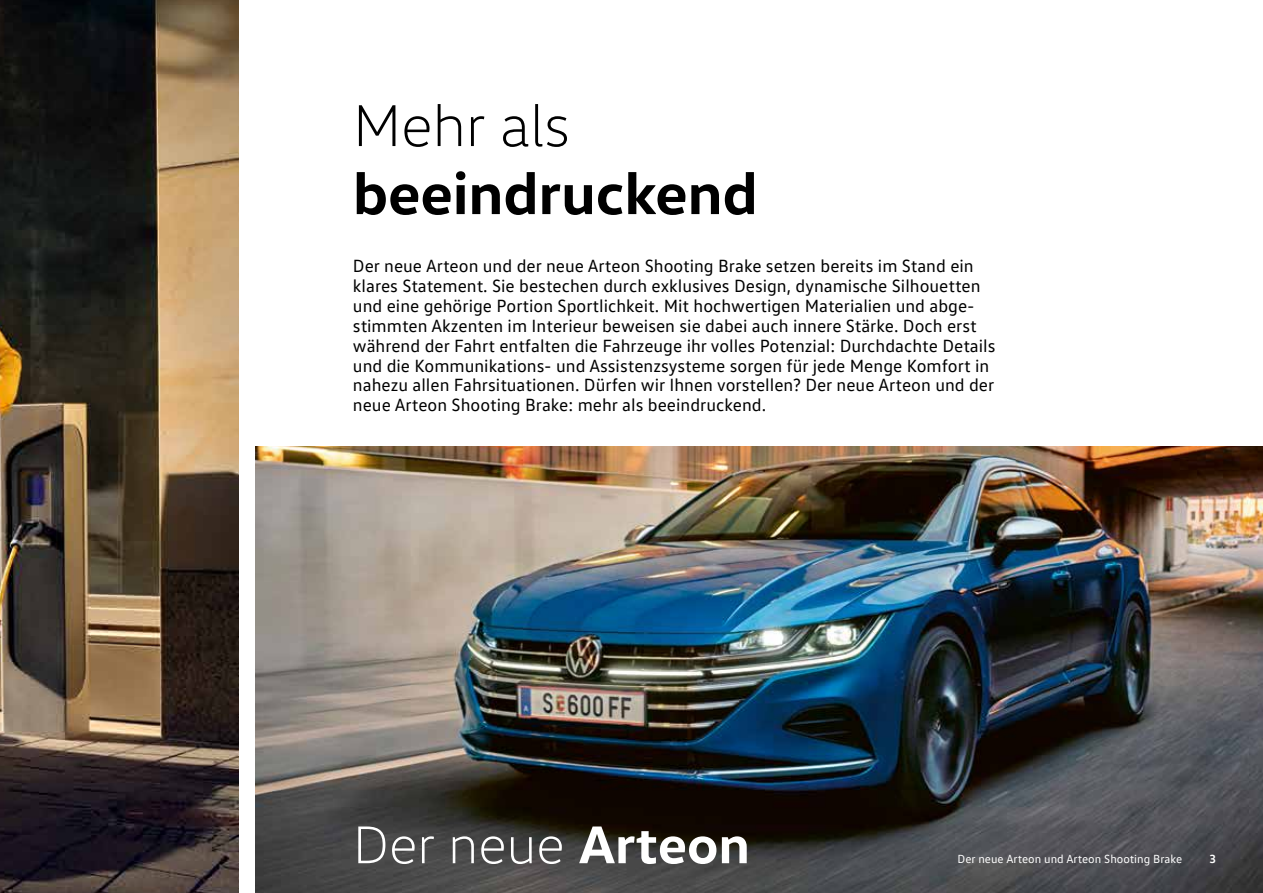
<style>
.page{position:relative;width:1263px;height:893px;background:#fff}
.page>*{position:absolute;margin:0;border:0;box-sizing:border-box;transform-origin:0 0}
.t1{font:700 60px "VW Head";color:#000}
.t2{font:300 60px "VW Head";color:#000}
.t3{font:300 54px "VW Head";color:#fff}
.t4{font:18px/19.8px "VW Text";color:#000}
.t5{font:12px "VW Text";color:#fff}
.t6{font:700 12px "VW Text";color:#fff}
.s1{font-weight:700}
</style>
<div class="page">
<img style="left:0;top:0;width:238px;height:893px">
<img style="left:255px;top:446px;width:1008px;height:447px">
<h1 class="t2" style="left:353px;top:90px;width:219px">Mehr als</h1>
<h1 class="t1" style="left:353px;top:154px;width:406px">beeindruckend</h1>
<p class="t4" style="left:353px;top:256px;width:644px">Der neue Arteon und der neue Arteon Shooting Brake setzen bereits im Stand ein klares Statement. Sie bestechen durch exklusives Design, dynamische Silhouetten und eine gehörige Portion Sportlichkeit. Mit hochwertigen Materialien und abge&shy;stimmten Akzenten im Interieur beweisen sie dabei auch innere Stärke. Doch erst während der Fahrt entfalten die Fahrzeuge ihr volles Potenzial: Durchdachte Details und die Kommunikations- und Assistenzsysteme sorgen für jede Menge Komfort in nahezu allen Fahrsituationen. Dü rfen wir Ihnen vorstellen? Der neue Arteon und der neue Arteon Shooting Brake: mehr als beeindruckend.</p>
<h2 class="t3" style="left:353px;top:813px;width:398px">Der neue <span class="s1">Arteon</span></h2>
<p class="t5" style="left:957px;top:852px;width:226px">Der neue Arteon und Arteon Shooting Brake</p>
<p class="t6" style="left:1209px;top:851px;width:8px">3</p>
</div>
